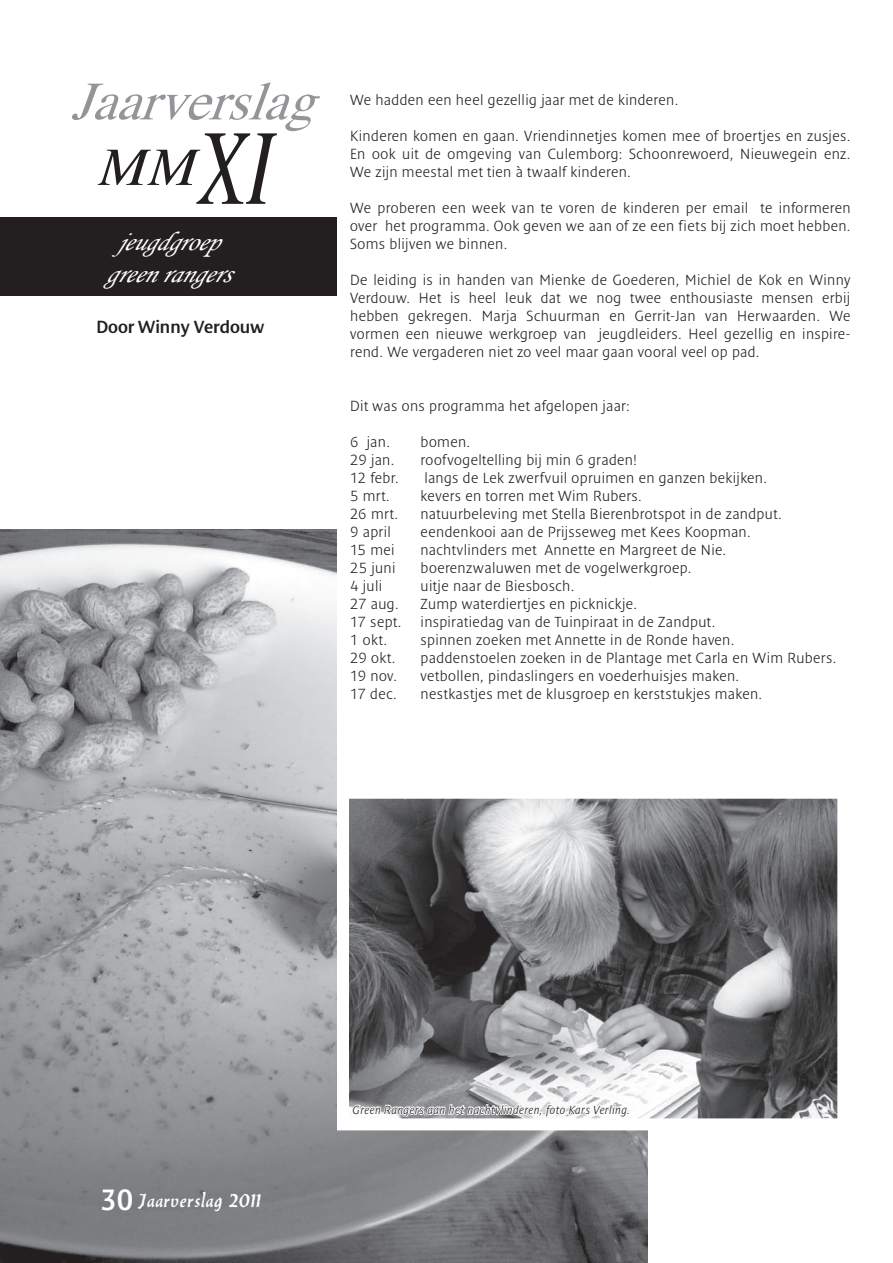
<style>
.page{position:relative;width:893px;height:1263px;background:#fff}
.page>*{position:absolute;margin:0;border:0;box-sizing:border-box;transform-origin:0 0}
.t1{font:italic 54px/65.6px "Times";color:#939598}
.t2{font:italic 27px/32.4px "Monotype Corsiva";color:#fff;text-align:center}
.t3{font:21px "Balthazar";color:#fff}
.t4{font:18px "Denda New";color:#231f20}
.t5{font:300 15px/18px "Denda New";letter-spacing:.025em;color:#231f20;text-align:justify}
.t6{font:italic 300 12px "Denda New";letter-spacing:.035em;color:#231f20}
.s1{color:#231f20}
.s2{font-size:108px;color:#231f20}
.s3{font-family:"Denda New";font-size:30px}
</style>
<div class="page">
<div style="left:0;top:218px;width:337px;height:78px;background:#231f20"></div>
<img style="left:0;top:529px;width:648px;height:734px">
<div style="left:337px;top:94px;width:513px;height:695px;background:#fff"></div>
<img style="left:350px;top:800px;width:486px;height:317px">
<div style="left:337px;top:787px;width:512px;height:343px;border:12px solid #fff"></div>
<svg style="left:351px;top:1103px;width:279px;height:24px"></svg>
<h1 class="t1" style="left:98px;top:64px;width:250px;text-indent:-28px">Jaarverslag<br><span class="s1">MM</span><span class="s2">XI</span></h1>
<h2 class="t2" style="left:106px;top:225px;width:138px">jeug dg roep greenrangers</h2>
<p class="t4" style="left:96px;top:317px;width:169px">Door Winny Verdouw</p>
<p class="t5" style="left:350px;top:91px;width:330px">We hadden een heel gezellig jaar met de kinderen.</p>
<p class="t5" style="left:350px;top:127px;width:502px">Kinderen komen en gaan. Vriendinnetjes komen mee of broertjes en zusjes.<br>En ook uit de omgeving van Culemborg: Schoonrewoerd, Nieuwegein enz.<br>We zijn meestal met tien à twaalf kinderen.</p>
<p class="t5" style="left:350px;top:199px;width:502px">We proberen een week van te voren de kinderen per email te informeren over het programma. Ook geven we aan of ze een fiets bij zich moet hebben.<br>Soms blijven we binnen.</p>
<p class="t5" style="left:350px;top:271px;width:502px">De leiding is in handen van Mienke de Goederen, Michiel de Kok en Winny Verdouw. Het is heel leuk dat we nog twee enthousiaste mensen erbij hebben gekregen. Marja Schuurman en Gerrit-Jan van Herwaarden. We vormen een nieuwe werkgroep van jeugdleiders. Heel gezellig en inspire&shy;rend. We vergaderen niet zo veel maar gaan vooral veel op pad.</p>
<p class="t5" style="left:350px;top:397px;width:281px">Dit was ons programma het afgelopen jaar:</p>
<p class="t5" style="left:350px;top:433px;width:41px">6 jan.</p>
<p class="t5" style="left:421px;top:433px;width:51px">bomen.</p>
<p class="t5" style="left:350px;top:451px;width:46px">29 jan.</p>
<p class="t5" style="left:421px;top:451px;width:218px">roofvogeltelling bij min 6 graden!</p>
<p class="t5" style="left:350px;top:469px;width:50px">12 febr.</p>
<p class="t5" style="left:424px;top:469px;width:344px">langs de Lek zwerfvuil opruimen en ganzen bekijken.</p>
<p class="t5" style="left:350px;top:487px;width:41px">5 mrt.</p>
<p class="t5" style="left:421px;top:487px;width:223px">kevers en torren met Wim Rubers.</p>
<p class="t5" style="left:350px;top:505px;width:49px">26 mrt.</p>
<p class="t5" style="left:421px;top:505px;width:363px">natuurbeleving met Stella Bierenbrotspot in de zandput.</p>
<p class="t5" style="left:350px;top:523px;width:42px">9 april</p>
<p class="t5" style="left:421px;top:523px;width:332px">eendenkooi aan de Prijsseweg met Kees Koopman.</p>
<p class="t5" style="left:350px;top:541px;width:46px">15 mei</p>
<p class="t5" style="left:421px;top:541px;width:307px">nachtvlinders met Annette en Margreet de Nie.</p>
<p class="t5" style="left:350px;top:559px;width:47px">25 juni</p>
<p class="t5" style="left:421px;top:559px;width:272px">boerenzwaluwen met de vogelwerkgroep.</p>
<p class="t5" style="left:350px;top:577px;width:34px">4 juli</p>
<p class="t5" style="left:421px;top:577px;width:155px">uitje naar de Biesbosch.</p>
<p class="t5" style="left:350px;top:595px;width:50px">27 aug.</p>
<p class="t5" style="left:421px;top:595px;width:218px">Zump waterdiertjes en picknickje.</p>
<p class="t5" style="left:350px;top:613px;width:53px">17 sept.</p>
<p class="t5" style="left:421px;top:613px;width:296px">inspiratiedag van de Tuinpiraat in de Zandput.</p>
<p class="t5" style="left:350px;top:631px;width:39px">1 okt.</p>
<p class="t5" style="left:421px;top:631px;width:315px">spinnen zoeken met Annette in de Ronde haven.</p>
<p class="t5" style="left:350px;top:649px;width:47px">29 okt.</p>
<p class="t5" style="left:421px;top:649px;width:417px">paddenstoelen zoeken in de Plantage met Carla en Wim Rubers.</p>
<p class="t5" style="left:350px;top:667px;width:48px">19 nov.</p>
<p class="t5" style="left:421px;top:667px;width:320px">vetbollen, pindaslingers en voederhuisjes maken.</p>
<p class="t5" style="left:350px;top:685px;width:48px">17 dec.</p>
<p class="t5" style="left:421px;top:685px;width:343px">nestkastjes met de klusgroep en kerststukjes maken.</p>
<h3 class="t3" style="left:100px;top:1186px;width:163px"><span class="s3">30</span>Jaarverslag 2011</h3>
<p class="t6" style="left:353px;top:1103px;width:279px">Green Rangers aan het nachtvlinderen, foto Kars Verling.</p>
</div>
